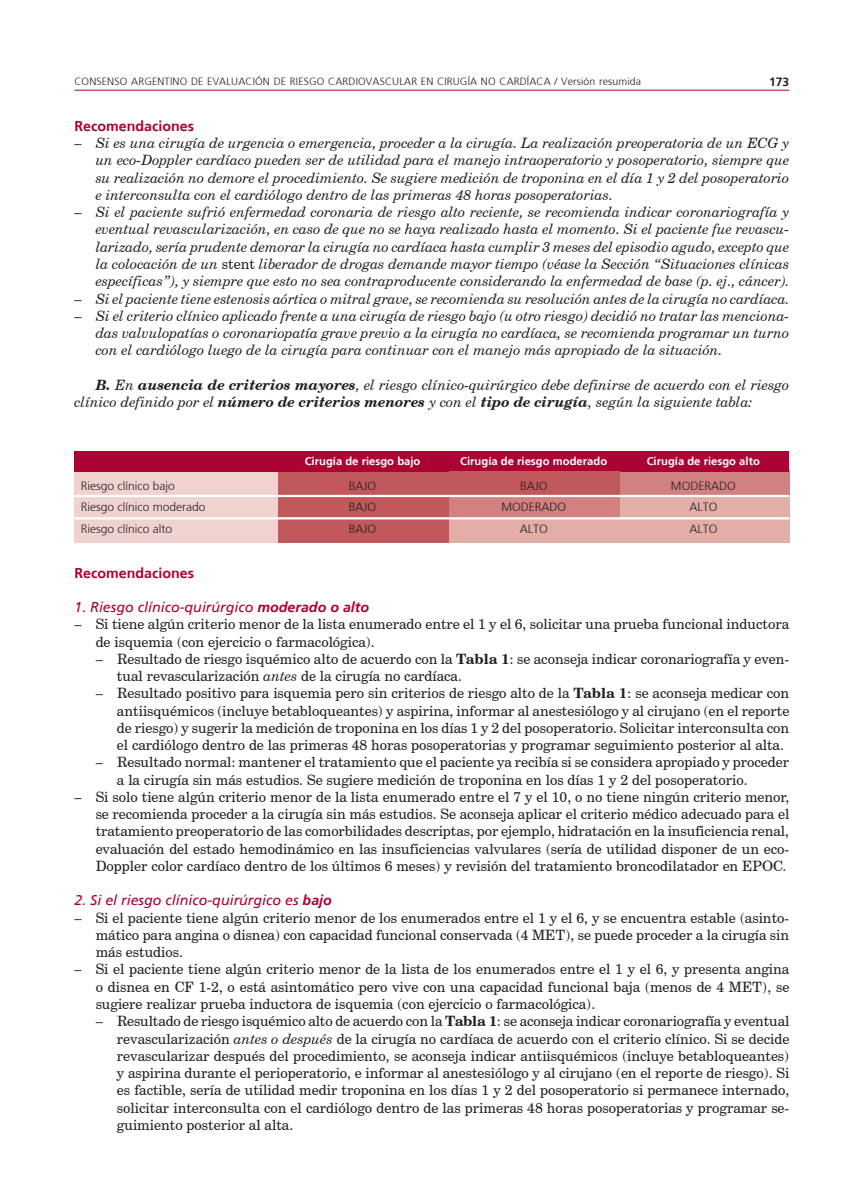
<style>
.page{position:relative;width:851px;height:1191px;background:#fff}
.page>*{position:absolute;margin:0;border:0;box-sizing:border-box;transform-origin:0 0}
.punteo1{font:14.25px/17.2px "Century Schoolbook BT";color:#231f20}
.punteo{font:italic 14.25px/17.2px "Century Schoolbook BT";color:#231f20;text-align:justify}
.punteo-2{font:14.25px/17.2px "Century Schoolbook BT";color:#231f20;text-align:justify}
.texto{font:italic 14.25px/17.2px "Century Schoolbook BT";color:#231f20}
.subtit1b{font:italic 14.25px "Frutiger";color:#ab0333}
.subtit1n{font:700 14.25px "Frutiger";color:#ab0333}
.tabla{font:300 12px "Frutiger";color:#231f20}
.t1{font:700 12px "Frutiger";color:#231f20}
.tabla_cab_blanco{font:700 11.25px "Frutiger";color:#fff}
.t2{font:300 10.5px "Frutiger";letter-spacing:.015em;color:#231f20}
.s1{font-style:normal}
.s2{font-weight:700}
.s3{font-style:italic}
</style>
<div class="page">
<hr style="left:74px;top:90px;width:715px;height:1px;background:#ab0333">
<div style="left:619px;top:497px;width:170px;height:46px;background:#e3aea8"></div>
<div style="left:448px;top:497px;width:171px;height:22px;background:#d1817f"></div>
<div style="left:619px;top:470px;width:170px;height:27px;background:#d1817f"></div>
<div style="left:449px;top:519px;width:171px;height:24px;background:#e3aea8"></div>
<div style="left:277px;top:472px;width:172px;height:71px;background:#c1585c"></div>
<div style="left:74px;top:472px;width:203px;height:71px;background:#f0d3cf"></div>
<div style="left:74px;top:451px;width:715px;height:21px;background:#ab0333"></div>
<div style="left:449px;top:472px;width:170px;height:25px;background:#c1585c"></div>
<hr style="left:74px;top:495px;width:715px;height:2px;background:#fff">
<hr style="left:74px;top:517px;width:715px;height:2px;background:#fff">
<p class="t2" style="left:74px;top:76px;width:568px">CONSENSO ARGENTINO DE EVALUACIÓN DE RIESGO CARDIOVASCULAR EN CIRUGÍA NO CARDÍACA / Versión resumida</p>
<p class="t1" style="left:769px;top:75px;width:22px">173</p>
<p class="subtit1n" style="left:74px;top:118px;width:121px">Recomendaciones</p>
<p class="punteo" style="left:96px;top:134px;width:695px;text-indent:-21px"><span class="s1">–</span> Si es una cirugía de urgencia o emergencia, proceder a la cirugía. La realización preoperatoria de un ECG y un eco-Doppler cardíaco pueden ser de utilidad para el manejo intraoperatorio y posoperatorio, siempre que su realización no demore el procedimiento. Se sugiere medición de troponina en el día 1 y 2 del posoperatorio e interconsulta con el cardiólogo dentro de las primeras 48 horas posoperatorias.</p>
<p class="punteo" style="left:96px;top:203px;width:695px;text-indent:-21px"><span class="s1">–</span> Si el paciente sufrió enfermedad coronaria de riesgo alto reciente, se recomienda indicar coronariografía y eventual revascularización, en caso de que no se haya realizado hasta el momento. Si el paciente fue revascu&shy;larizado, sería prudente demorar la cirugía no cardíaca hasta cumplir 3 meses del episodio agudo, excepto que la colocación de un <span class="s1">stent</span> liberador de drogas demande mayor tiempo (véase la Sección “Situaciones clínicas específicas”), y siempre que esto no sea contraproducente considerando la enfermedad de base (p. ej., cáncer).</p>
<p class="punteo" style="left:74px;top:290px;width:716px"><span class="s1">–</span> Si el paciente tiene estenosis aórtica o mitral grave, se recomienda su resolución antes de la cirugía no cardíaca.</p>
<p class="punteo" style="left:96px;top:307px;width:695px;text-indent:-21px"><span class="s1">–</span> Si el criterio clínico aplicado frente a una cirugía de riesgo bajo (u otro riesgo) decidió no tratar las menciona&shy;das valvulopatías o coronariopatía grave previo a la cirugía no cardíaca, se recomienda programar un turno con el cardiólogo luego de la cirugía para continuar con el manejo más apropiado de la situación.</p>
<p class="texto" style="left:74px;top:376px;width:716px;text-indent:21px"><span class="s2">B.</span> En <span class="s2">ausencia de criterios mayores</span>, el riesgo clínico-quirúrgico debe definirse de acuerdo con el riesgo clínico definido por el <span class="s2">número de criterios menores</span> y con el <span class="s2">tipo de cirugía</span>, según la siguiente tabla:</p>
<p class="tabla_cab_blanco" style="left:305px;top:454px;width:117px">Cirugía de riesgo bajo</p>
<p class="tabla_cab_blanco" style="left:460px;top:454px;width:148px">Cirugía de riesgo moderado</p>
<p class="tabla_cab_blanco" style="left:646px;top:454px;width:115px">Cirugía de riesgo alto</p>
<p class="tabla" style="left:81px;top:479px;width:96px">Riesgo clínico bajo</p>
<p class="tabla" style="left:349px;top:479px;width:29px">BAJO</p>
<p class="tabla" style="left:520px;top:479px;width:29px">BAJO</p>
<p class="tabla" style="left:671px;top:479px;width:66px">MODERADO</p>
<p class="tabla" style="left:81px;top:500px;width:126px">Riesgo clínico moderado</p>
<p class="tabla" style="left:349px;top:500px;width:29px">BAJO</p>
<p class="tabla" style="left:501px;top:500px;width:66px">MODERADO</p>
<p class="tabla" style="left:689px;top:500px;width:29px">ALTO</p>
<p class="tabla" style="left:81px;top:522px;width:93px">Riesgo clínico alto</p>
<p class="tabla" style="left:349px;top:522px;width:29px">BAJO</p>
<p class="tabla" style="left:519px;top:522px;width:29px">ALTO</p>
<p class="tabla" style="left:689px;top:522px;width:29px">ALTO</p>
<p class="subtit1n" style="left:74px;top:564px;width:121px">Recomendaciones</p>
<p class="subtit1b" style="left:74px;top:599px;width:296px">1. Riesgo clínico-quirúrgico <span class="s2">moderado o alto</span></p>
<p class="punteo-2" style="left:96px;top:615px;width:695px;text-indent:-21px">– Si tiene algún criterio menor de la lista enumerado entre el 1 y el 6, solicitar una prueba funcional inductora de isquemia (con ejercicio o farmacológica).</p>
<p class="punteo1" style="left:117px;top:650px;width:673px;text-indent:-21px">– Resultado de riesgo isquémico alto de acuerdo con la <span class="s2">Tabla 1</span>: se aconseja indicar coronariografía y even&shy;tual revascularización <span class="s3">antes</span> de la cirugía no cardíaca.</p>
<p class="punteo1" style="left:117px;top:684px;width:673px;text-align:justify;text-indent:-21px">– Resultado positivo para isquemia pero sin criterios de riesgo alto de la <span class="s2">Tabla 1</span>: se aconseja medicar con antiisquémicos (incluye betabloqueantes) y aspirina, informar al anestesiólogo y al cirujano (en el reporte de riesgo) y sugerir la medición de troponina en los días 1 y 2 del posoperatorio. Solicitar interconsulta con el cardiólogo dentro de las primeras 48 horas posoperatorias y programar seguimiento posterior al alta.</p>
<p class="punteo1" style="left:117px;top:753px;width:673px;text-indent:-21px">– Resultado normal: mantener el tratamiento que el paciente ya recibía si se considera apropiado y proceder a la cirugía sin más estudios. Se sugiere medición de troponina en los días 1 y 2 del posoperatorio.</p>
<p class="punteo-2" style="left:96px;top:788px;width:695px;text-indent:-21px">– Si solo tiene algún criterio menor de la lista enumerado entre el 7 y el 10, o no tiene ningún criterio menor, se recomienda proceder a la cirugía sin más estudios. Se aconseja aplicar el criterio médico adecuado para el tratamiento preoperatorio de las comorbilidades descriptas, por ejemplo, hidratación en la insuficiencia renal, evaluación del estado hemodinámico en las insuficiencias valvulares (sería de utilidad disponer de un eco-Doppler color cardíaco dentro de los últimos 6 meses) y revisión del tratamiento broncodilatador en EPOC.</p>
<p class="subtit1b" style="left:74px;top:892px;width:259px">2. Si el riesgo clínico-quirúrgico es <span class="s2">bajo</span></p>
<p class="punteo-2" style="left:96px;top:909px;width:695px;text-indent:-21px">– Si el paciente tiene algún criterio menor de los enumerados entre el 1 y el 6, y se encuentra estable (asinto&shy;mático para angina o disnea) con capacidad funcional conservada (4 MET), se puede proceder a la cirugía sin más estudios.</p>
<p class="punteo-2" style="left:96px;top:960px;width:695px;text-indent:-21px">– Si el paciente tiene algún criterio menor de la lista de los enumerados entre el 1 y el 6, y presenta angina o disnea en CF 1-2, o está asintomático pero vive con una capacidad funcional baja (menos de 4 MET), se sugiere realizar prueba inductora de isquemia (con ejercicio o farmacológica).</p>
<p class="punteo1" style="left:117px;top:1012px;width:673px;text-align:justify;text-indent:-21px">– Resultado de riesgo isquémico alto de acuerdo con la <span class="s2">Tabla 1</span>: se aconseja indicar coronariografía y eventual revascularización <span class="s3">antes o después</span> de la cirugía no cardíaca de acuerdo con el criterio clínico. Si se decide revascularizar después del procedimiento, se aconseja indicar antiisquémicos (incluye betabloqueantes) y aspirina durante el perioperatorio, e informar al anestesiólogo y al cirujano (en el reporte de riesgo). Si es factible, sería de utilidad medir troponina en los días 1 y 2 del posoperatorio si permanece internado, solicitar interconsulta con el cardiólogo dentro de las primeras 48 horas posoperatorias y programar se&shy;guimiento posterior al alta.</p>
</div>
